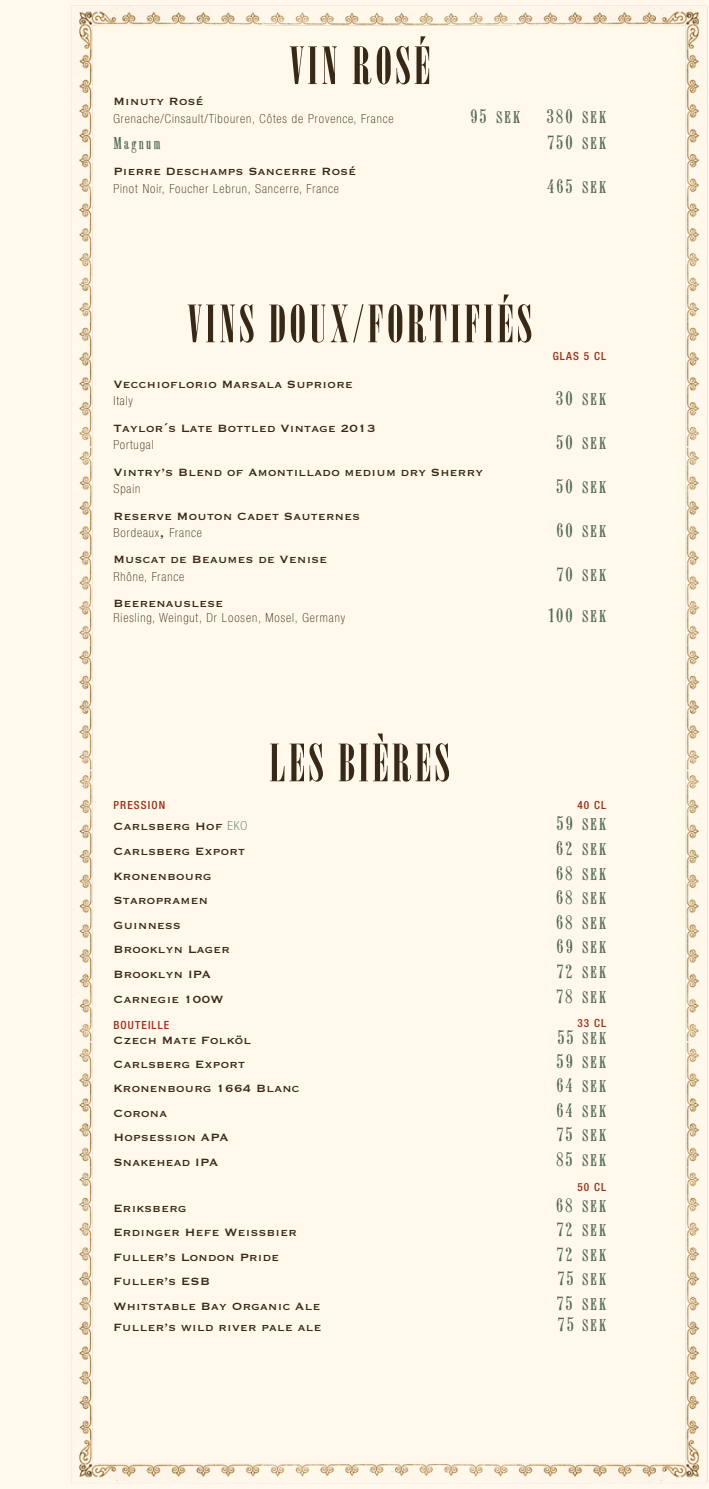
<style>
.page{position:relative;width:709px;height:1489px;background:#fff}
.page>*{position:absolute;margin:0;border:0;box-sizing:border-box;transform-origin:0 0}
.t1{font:51.25px "Onyx";letter-spacing:.075em;color:#372817}
.t2{font:19.75px "Archive Old Style Condensed";letter-spacing:.1em;color:#536a53;scale:1.33 1}
.t3{font:16.88px "Archive Old Style Condensed";letter-spacing:.1em;color:#536a53;scale:1.33 1}
.t4{font:13.75px "Copperplate Gothic Std 31 BC";letter-spacing:.025em;color:#372817}
.t5{font:100 condensed 12.5px "Helvetica Neue LT Std";letter-spacing:.075em;color:#372817}
.t6{font:500 condensed 11.25px "Helvetica Neue LT Std";letter-spacing:.1em;color:#9a2e17}
.s1{font-size:19.75px}
.s2{font-size:16.88px}
.s3{font-family:"Copperplate Gothic Std 31 BC";font-weight:400;font-stretch:normal;font-size:13.75px}
.s4{font-family:"Helvetica Neue LT Std";font-weight:100;font-stretch:condensed;font-size:12.5px;color:#536a53}
</style>
<div class="page">
<div style="left:0;top:0;width:709px;height:1488px;background:#fff8eb"></div>
<h1 class="t1" style="left:289px;top:36px;width:142px">VIN ROSÉ</h1>
<p class="t4" style="left:113px;top:95px;width:92px">Minuty Rosé</p>
<p class="t5" style="left:113px;top:111px;width:282px">Grenache/Cinsault/Tibouren, Côtes de Provence, France</p>
<p class="t3" style="left:471px;top:110px;width:39px"><span class="s1">95</span> SEK</p>
<h2 class="t2" style="left:546px;top:108px;width:46px">380 <span class="s2">SEK</span></h2>
<p class="t3" style="left:113px;top:137px;width:37px">Magnum</p>
<h2 class="t2" style="left:548px;top:135px;width:45px">750 <span class="s2">SEK</span></h2>
<p class="t4" style="left:113px;top:165px;width:244px">Pierre Deschamps Sancerre Rosé</p>
<p class="t5" style="left:113px;top:181px;width:227px">Pinot Noir, Foucher Lebrun, Sancerre, France</p>
<h2 class="t2" style="left:547px;top:179px;width:46px">465 <span class="s2">SEK</span></h2>
<h1 class="t1" style="left:187px;top:294px;width:346px">VINS DOUX/FORTIFIÉS</h1>
<p class="t6" style="left:553px;top:349px;width:55px">GLAS 5 CL</p>
<p class="t4" style="left:113px;top:377px;width:241px">Vecchioflorio Marsala Supriore</p>
<p class="t5" style="left:113px;top:394px;width:21px">Italy</p>
<p class="t3" style="left:556px;top:393px;width:39px"><span class="s1">30</span> SEK</p>
<p class="t4" style="left:113px;top:421px;width:263px">Taylor´s Late Bottled Vintage 2013</p>
<p class="t5" style="left:113px;top:438px;width:42px">Portugal</p>
<p class="t3" style="left:556px;top:437px;width:39px"><span class="s1">50</span> SEK</p>
<p class="t4" style="left:113px;top:465px;width:371px">Vintry’s Blend of Amontillado medium dry Sherry</p>
<p class="t5" style="left:113px;top:481px;width:28px">Spain</p>
<p class="t3" style="left:556px;top:481px;width:39px"><span class="s1">50</span> SEK</p>
<p class="t4" style="left:113px;top:509px;width:248px">Reserve Mouton Cadet Sauternes</p>
<p class="t5" style="left:113px;top:525px;width:90px">Bordeaux<span class="s3">,</span> France</p>
<p class="t3" style="left:557px;top:525px;width:39px"><span class="s1">60</span> SEK</p>
<p class="t4" style="left:113px;top:553px;width:215px">Muscat de Beaumes de Venise</p>
<p class="t5" style="left:113px;top:569px;width:72px">Rhône, France</p>
<p class="t3" style="left:557px;top:568px;width:38px"><span class="s1">70</span> SEK</p>
<p class="t4" style="left:113px;top:596px;width:111px">Beerenauslese</p>
<p class="t5" style="left:113px;top:611px;width:233px">Riesling, Weingut, Dr Loosen, Mosel, Germany</p>
<h2 class="t2" style="left:548px;top:608px;width:45px">100 <span class="s2">SEK</span></h2>
<h1 class="t1" style="left:270px;top:733px;width:181px">LES BIÈRES</h1>
<p class="t6" style="left:113px;top:798px;width:53px">PRESSION</p>
<p class="t6" style="left:577px;top:798px;width:30px">40 CL</p>
<p class="t4" style="left:113px;top:820px;width:135px">Carlsberg Hof <span class="s4">EKO</span></p>
<p class="t3" style="left:557px;top:818px;width:39px"><span class="s1">59</span> SEK</p>
<p class="t4" style="left:113px;top:844px;width:133px">Carlsberg Export</p>
<p class="t3" style="left:556px;top:842px;width:39px"><span class="s1">62</span> SEK</p>
<p class="t4" style="left:113px;top:869px;width:100px">Kronenbourg</p>
<p class="t3" style="left:556px;top:867px;width:39px"><span class="s1">68</span> SEK</p>
<p class="t4" style="left:113px;top:893px;width:96px">Staropramen</p>
<p class="t3" style="left:556px;top:892px;width:39px"><span class="s1">68</span> SEK</p>
<p class="t4" style="left:113px;top:918px;width:69px">Guinness</p>
<p class="t3" style="left:556px;top:916px;width:39px"><span class="s1">68</span> SEK</p>
<p class="t4" style="left:113px;top:942px;width:118px">Brooklyn Lager</p>
<p class="t3" style="left:557px;top:941px;width:39px"><span class="s1">69</span> SEK</p>
<p class="t4" style="left:113px;top:967px;width:99px">Brooklyn IPA</p>
<p class="t3" style="left:557px;top:965px;width:38px"><span class="s1">72</span> SEK</p>
<p class="t4" style="left:113px;top:992px;width:111px">Carnegie 100W</p>
<p class="t3" style="left:557px;top:990px;width:39px"><span class="s1">78</span> SEK</p>
<p class="t6" style="left:113px;top:1018px;width:57px">BOUTEILLE</p>
<p class="t6" style="left:577px;top:1015px;width:30px">33 CL</p>
<p class="t4" style="left:113px;top:1033px;width:139px">Czech Mate Folköl</p>
<p class="t3" style="left:558px;top:1031px;width:38px"><span class="s1">55</span> SEK</p>
<p class="t4" style="left:113px;top:1057px;width:133px">Carlsberg Export</p>
<p class="t3" style="left:557px;top:1055px;width:39px"><span class="s1">59</span> SEK</p>
<p class="t4" style="left:113px;top:1081px;width:187px">Kronenbourg 1664 Blanc</p>
<p class="t3" style="left:556px;top:1079px;width:39px"><span class="s1">64</span> SEK</p>
<p class="t4" style="left:113px;top:1106px;width:55px">Corona</p>
<p class="t3" style="left:556px;top:1104px;width:39px"><span class="s1">64</span> SEK</p>
<p class="t4" style="left:113px;top:1130px;width:117px">Hopsession APA</p>
<p class="t3" style="left:557px;top:1129px;width:38px"><span class="s1">75</span> SEK</p>
<p class="t4" style="left:113px;top:1155px;width:106px">Snakehead IPA</p>
<p class="t3" style="left:556px;top:1153px;width:39px"><span class="s1">85</span> SEK</p>
<p class="t6" style="left:577px;top:1179px;width:30px">50 CL</p>
<p class="t4" style="left:113px;top:1201px;width:75px">Eriksberg</p>
<p class="t3" style="left:556px;top:1199px;width:39px"><span class="s1">68</span> SEK</p>
<p class="t4" style="left:113px;top:1225px;width:185px">Erdinger Hefe Weissbier</p>
<p class="t3" style="left:557px;top:1223px;width:38px"><span class="s1">72</span> SEK</p>
<p class="t4" style="left:113px;top:1250px;width:167px">Fuller’s London Pride</p>
<p class="t3" style="left:557px;top:1248px;width:38px"><span class="s1">72</span> SEK</p>
<p class="t4" style="left:113px;top:1274px;width:98px">Fuller’s ESB</p>
<p class="t3" style="left:558px;top:1273px;width:37px"><span class="s1">75</span> SEK</p>
<p class="t4" style="left:113px;top:1299px;width:208px">Whitstable Bay Organic Ale</p>
<p class="t3" style="left:557px;top:1297px;width:38px"><span class="s1">75</span> SEK</p>
<p class="t4" style="left:113px;top:1320px;width:209px">Fuller’s wild river pale ale</p>
<p class="t3" style="left:558px;top:1318px;width:37px"><span class="s1">75</span> SEK</p>
</div>
